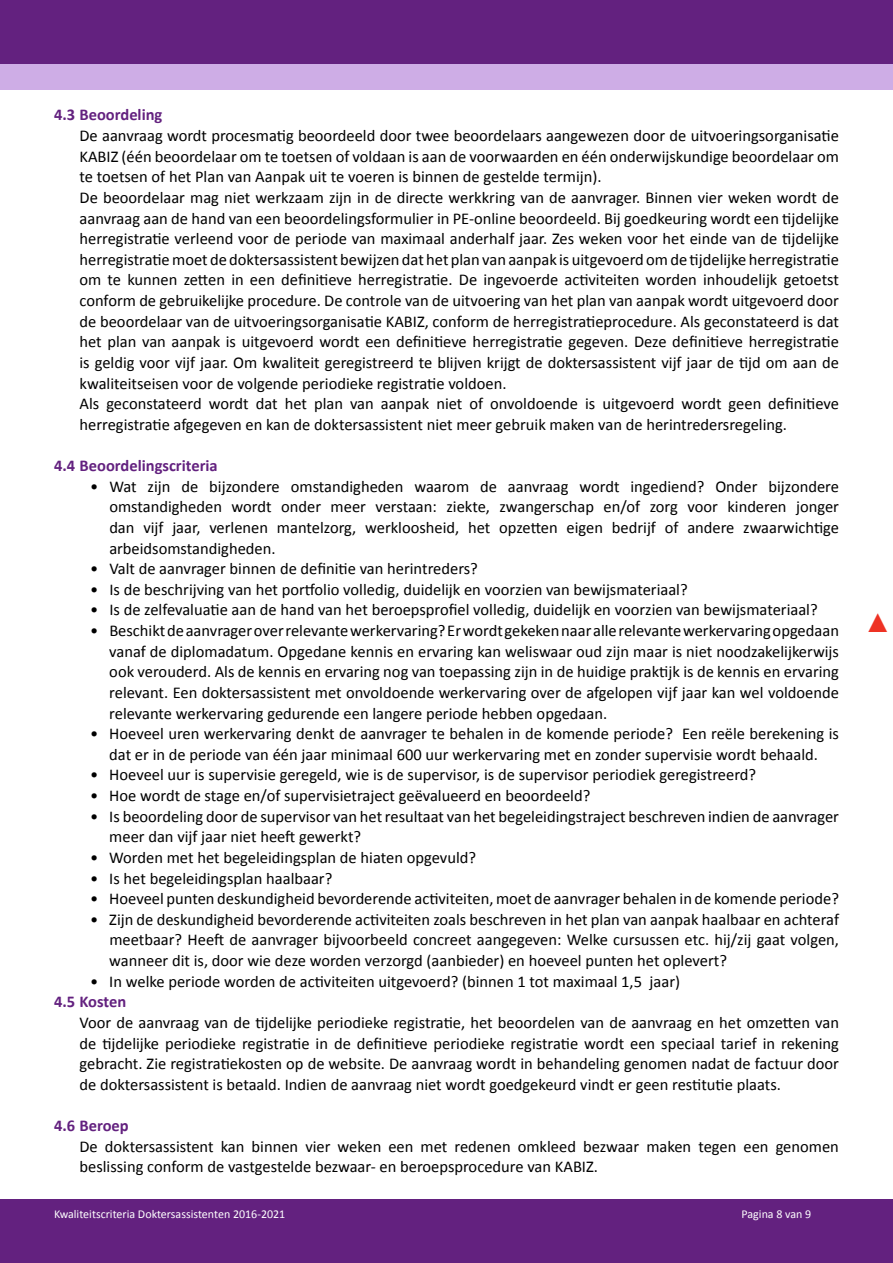
<style>
.page{position:relative;width:893px;height:1263px;background:#fff}
.page>*{position:absolute;margin:0;border:0;box-sizing:border-box;transform-origin:0 0}
.t1{font:27px "Arial";color:#ee3224}
.t2{font:16.5px/20.7px "Calibri";color:#000;text-align:justify}
.t3{font:700 16.5px "Calibri";color:#63217f}
.t4{font:12px "Calibri";color:#fff}
</style>
<div class="page">
<div style="left:0;top:1199px;width:893px;height:64px;background:#63217f"></div>
<div style="left:0;top:0;width:893px;height:64px;background:#63217f"></div>
<div style="left:0;top:64px;width:893px;height:25px;background:#ceade6"></div>
<p class="t3" style="left:54px;top:104px;width:110px">4.3 Beoordeling</p>
<p class="t2" style="left:79px;top:125px;width:761px;text-align:left">De aanvraag wordt procesmatig beoordeeld door twee beoordelaars aangewezen door de uitvoeringsorganisatie KABIZ (één beoordelaar om te toetsen of voldaan is aan de voorwaarden en één onderwijskundige beoordelaar om te toetsen of het Plan van Aanpak uit te voeren is binnen de gestelde termijn).<br>De beoordelaar mag niet werkzaam zijn in de directe werkkring van de aanvrager. Binnen vier weken wordt de aanvraag aan de hand van een beoordelingsformulier in PE-online beoordeeld. Bij goedkeuring wordt een tijdelijke herregistratie verleend voor de periode van maximaal anderhalf jaar. Zes weken voor het einde van de tijdelijke herregistratiemoet de doktersassistent bewijzen dat het plan van aanpak is uitgevoerd omde tijdelijke herregistratie om te kunnen zetten in een definitieve herregistratie. De ingevoerde activiteiten worden inhoudelijk getoetst conform de gebruikelijke procedure. De controle van de uitvoering van het plan van aanpak wordt uitgevoerd door de beoordelaar van de uitvoeringsorganisatie KABIZ, conform de herregistratieprocedure. Als geconstateerd is dat het plan van aanpak is uitgevoerd wordt een definitieve herregistratie gegeven. Deze definitieve herregistratie is geldig voor vijf jaar. Om kwaliteit geregistreerd te blijven krijgt de doktersassistent vijf jaar de tijd om aan de kwaliteitseisen voor de volgende periodieke registratie voldoen.<br>Als geconstateerd wordt dat het plan van aanpak niet of onvoldoende is uitgevoerd wordt geen definitieve herregistratie afgegeven en kan de doktersassistent niet meer gebruik maken van de herintredersregeling.</p>
<p class="t3" style="left:54px;top:455px;width:165px">4.4 Beoordelingscriteria</p>
<p class="t2" style="left:109px;top:476px;width:731px;text-indent:-19px">• Wat zijn de bijzondere omstandigheden waarom de aanvraag wordt ingediend? Onder bijzondere omstandigheden wordt onder meer verstaan: ziekte, zwangerschap en/of zorg voor kinderen jonger dan vijf jaar, verlenen mantelzorg, werkloosheid, het opzetten eigen bedrijf of andere zwaarwichtige arbeidsomstandigheden.</p>
<p class="t2" style="left:90px;top:558px;width:389px">• Valt de aanvrager binnen de definitie van herintreders?</p>
<p class="t2" style="left:90px;top:579px;width:599px">• Is de beschrijving van het portfolio volledig, duidelijk en voorzien van bewijsmateriaal?</p>
<p class="t2" style="left:90px;top:600px;width:729px">• Is de zelfevaluatie aan de hand van het beroepsprofiel volledig, duidelijk en voorzien van bewijsmateriaal?</p>
<p class="t2" style="left:109px;top:620px;width:731px;text-indent:-19px">• Beschiktdeaanvrageroverrelevantewerkervaring?Erwordtgekekennaarallerelevantewerkervaringopgedaan vanaf de diplomadatum. Opgedane kennis en ervaring kan weliswaar oud zijn maar is niet noodzakelijkerwijs ook verouderd. Als de kennis en ervaring nog van toepassing zijn in de huidige praktijk is de kennis en ervaring relevant. Een doktersassistent met onvoldoende werkervaring over de afgelopen vijf jaar kan wel voldoende relevante werkervaring gedurende een langere periode hebben opgedaan.</p>
<p class="t2" style="left:90px;top:723px;width:750px;text-align:center">• Hoeveel uren werkervaring denkt de aanvrager te behalen in de komende periode? Een reële berekening is dat er in de periode van één jaar minimaal 600 uur werkervaring met en zonder supervisie wordt behaald.</p>
<p class="t2" style="left:90px;top:765px;width:667px">• Hoeveel uur is supervisie geregeld, wie is de supervisor, is de supervisor periodiek geregistreerd?</p>
<p class="t2" style="left:90px;top:785px;width:502px">• Hoe wordt de stage en/of supervisietraject geëvalueerd en beoordeeld?</p>
<p class="t2" style="left:109px;top:806px;width:731px;text-indent:-19px">• Is beoordeling door de supervisor van het resultaat van het begeleidingstraject beschreven indien de aanvrager meer dan vijf jaar niet heeft gewerkt?</p>
<p class="t2" style="left:90px;top:847px;width:387px">• Worden met het begeleidingsplan de hiaten opgevuld?</p>
<p class="t2" style="left:90px;top:868px;width:244px">• Is het begeleidingsplan haalbaar?</p>
<p class="t2" style="left:90px;top:888px;width:750px">• Hoeveel punten deskundigheid bevorderende activiteiten, moet de aanvrager behalen in de komende periode?</p>
<p class="t2" style="left:109px;top:909px;width:731px;text-indent:-19px">• Zijn de deskundigheid bevorderende activiteiten zoals beschreven in het plan van aanpak haalbaar en achteraf meetbaar? Heeft de aanvrager bijvoorbeeld concreet aangegeven: Welke cursussen etc. hij/zij gaat volgen, wanneer dit is, door wie deze worden verzorgd (aanbieder) en hoeveel punten het oplevert?</p>
<p class="t2" style="left:90px;top:971px;width:591px">• In welke periode worden de activiteiten uitgevoerd? (binnen 1 tot maximaal 1,5 jaar)</p>
<p class="t3" style="left:54px;top:991px;width:74px">4.5 Kosten</p>
<p class="t2" style="left:80px;top:1012px;width:761px">Voor de aanvraag van de tijdelijke periodieke registratie, het beoordelen van de aanvraag en het omzetten van de tijdelijke periodieke registratie in de definitieve periodieke registratie wordt een speciaal tarief in rekening gebracht. Zie registratiekosten op de website. De aanvraag wordt in behandeling genomen nadat de factuur door de doktersassistent is betaald. Indien de aanvraag niet wordt goedgekeurd vindt er geen restitutie plaats.</p>
<p class="t3" style="left:54px;top:1115px;width:76px">4.6 Beroep</p>
<p class="t2" style="left:79px;top:1136px;width:761px">De doktersassistent kan binnen vier weken een met redenen omkleed bezwaar maken tegen een genomen beslissing conform de vastgestelde bezwaar- en beroepsprocedure van KABIZ.</p>
<p class="t4" style="left:54px;top:1206px;width:233px">Kwaliteitscriteria Doktersassistenten 2016-2021</p>
<p class="t4" style="left:742px;top:1206px;width:71px">Pagina 8 van 9</p>
<h1 class="t1" style="left:864px;top:604px;width:28px">▲</h1>
</div>
